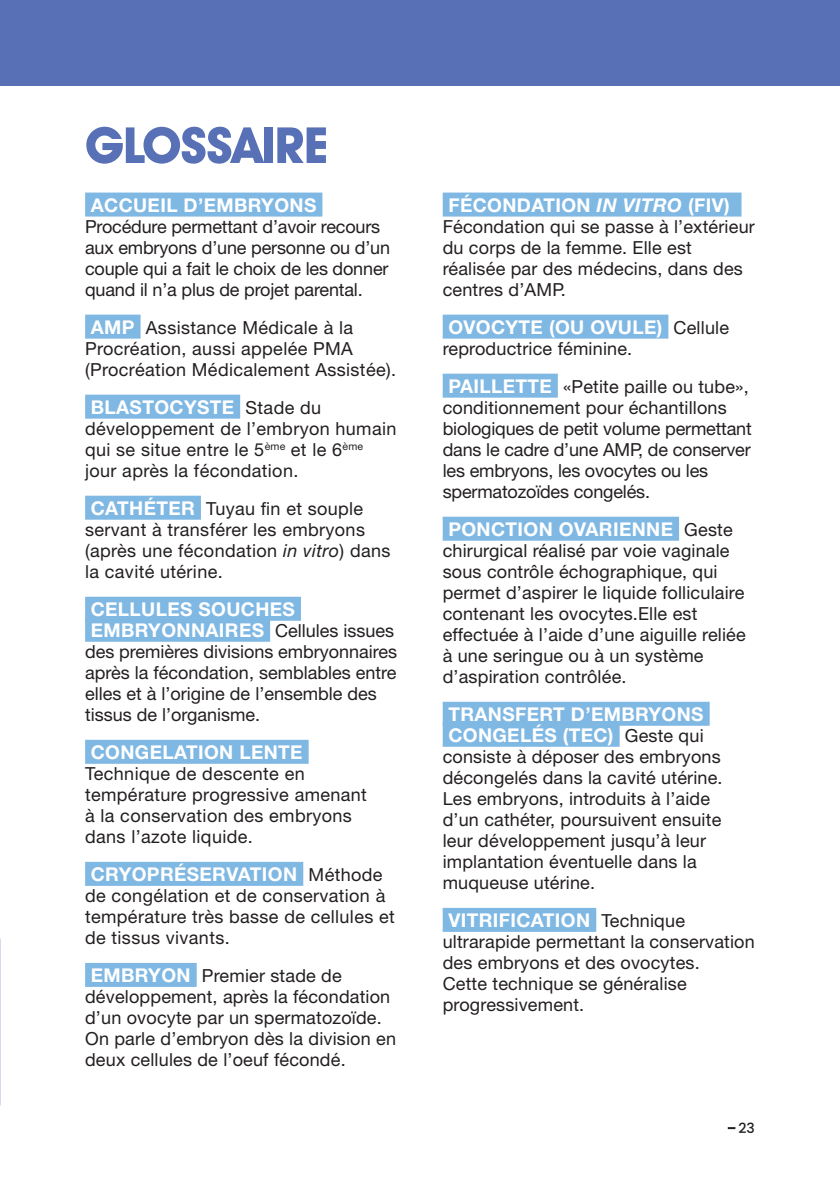
<style>
.page{position:relative;width:840px;height:1191px;background:#fff}
.page>*{position:absolute;margin:0;border:0;box-sizing:border-box;transform-origin:0 0}
.t1{font:700 50px "Avant Garde IT Cby BT";letter-spacing:-.02em;color:#5870b6}
.t2{font:700 19px/21px "Helvetica Neue LT Std";letter-spacing:.02em;color:#fff}
.t3{font:18px/21px "Helvetica Neue LT Std";letter-spacing:.01em;color:#231f20}
.t4{font:18px/21px "Helvetica Neue LT Std";letter-spacing:-.01em;color:#231f20}
.t5{font:500 14px "Poppins";color:#231f20}
.s1{font-weight:700;font-size:19px;color:#fff}
.s2{font-weight:400;font-size:18px;color:#231f20}
.s3{font-style:italic}
</style>
<div class="page">
<div style="left:0;top:0;width:839px;height:85px;background:#5870b6"></div>
<div style="left:85px;top:192px;width:237px;height:24px;background:#80b8e4"></div>
<div style="left:85px;top:314px;width:55px;height:24px;background:#80b8e4"></div>
<div style="left:85px;top:395px;width:155px;height:24px;background:#80b8e4"></div>
<div style="left:85px;top:496px;width:116px;height:24px;background:#80b8e4"></div>
<div style="left:85px;top:597px;width:216px;height:24px;background:#80b8e4"></div>
<div style="left:85px;top:618px;width:185px;height:24px;background:#80b8e4"></div>
<div style="left:85px;top:740px;width:223px;height:24px;background:#80b8e4"></div>
<div style="left:85px;top:862px;width:218px;height:24px;background:#80b8e4"></div>
<div style="left:85px;top:963px;width:111px;height:24px;background:#80b8e4"></div>
<div style="left:442px;top:192px;width:299px;height:24px;background:#80b8e4"></div>
<div style="left:442px;top:314px;width:226px;height:24px;background:#80b8e4"></div>
<div style="left:442px;top:374px;width:115px;height:24px;background:#80b8e4"></div>
<div style="left:442px;top:517px;width:236px;height:24px;background:#80b8e4"></div>
<div style="left:442px;top:702px;width:267px;height:24px;background:#80b8e4"></div>
<div style="left:442px;top:723px;width:177px;height:24px;background:#80b8e4"></div>
<div style="left:442px;top:908px;width:154px;height:24px;background:#80b8e4"></div>
<svg style="left:727px;top:1127px;width:8px;height:2px"></svg>
<h1 class="t1" style="left:85px;top:115px;width:245px">GLOSSAIRE</h1>
<p class="t2" style="left:91px;top:194px;width:227px">ACCUEIL D’EMBRYONS</p>
<p class="t4" style="left:85px;top:216px;width:306px">Procédure permettant d’avoir recours aux embryons d’une personne ou d’un couple qui a fait le choix de les donner quand il n’a plus de projet parental.</p>
<p class="t3" style="left:85px;top:317px;width:312px;text-indent:6px"><span class="s1">AMP</span> Assistance Médicale à la<br>Procréation, aussi appelée PMA (Procréation Médicalement Assistée).</p>
<p class="t2" style="left:91px;top:396px;width:232px">BLASTOCYSTE <span class="s2">Stade du</span></p>
<p class="t3" style="left:85px;top:418px;width:312px">développement de l’embryon humain qui se situe entre le 5<sup>ème</sup> et le 6<sup>ème </sup>jour après la fécondation.</p>
<p class="t3" style="left:85px;top:498px;width:307px;text-indent:6px"><span class="s1">CATHÉTER</span> Tuyau fin et souple servant à transférer les embryons (après une fécondation <span class="s3">in vitro</span>) dans la cavité utérine.</p>
<p class="t2" style="left:91px;top:598px;width:205px">CELLULES SOUCHES</p>
<p class="t3" style="left:85px;top:620px;width:313px;text-indent:6px"><span class="s1">EMBRYONNAIRES</span> Cellules issues des premières divisions embryonnaires après la fécondation, semblables entre elles et à l’origine de l’ensemble des tissus de l’organisme.</p>
<p class="t2" style="left:91px;top:741px;width:213px">CONGELATION LENTE</p>
<p class="t3" style="left:85px;top:763px;width:283px">Technique de descente en température progressive amenant à la conservation des embryons dans l’azote liquide.</p>
<p class="t2" style="left:91px;top:863px;width:293px">CRYOPRÉSERVATION <span class="s2">Méthode</span></p>
<p class="t3" style="left:85px;top:885px;width:311px">de congélation et de conservation à température très basse de cellules et de tissus vivants.</p>
<p class="t3" style="left:85px;top:965px;width:312px;text-indent:6px"><span class="s1">EMBRYON</span> Premier stade de développement, après la fécondation d’un ovocyte par un spermatozoïde.<br>On parle d’embryon dès la division en deux cellules de l’oeuf fécondé.</p>
<p class="t2" style="left:448px;top:194px;width:283px">FÉCONDATION <span class="s3">IN VITRO</span> (FIV)</p>
<p class="t3" style="left:442px;top:216px;width:313px">Fécondation qui se passe à l’extérieur du corps de la femme. Elle est réalisée par des médecins, dans des centres d’AMP.</p>
<p class="t2" style="left:448px;top:316px;width:282px">OVOCYTE (OU OVULE) <span class="s2">Cellule</span></p>
<p class="t3" style="left:448px;top:329px;width:302px;line-height:38px;text-indent:-6px">reproductrice féminine.<br><span class="s1">PAILLETTE</span> «Petite paille ou tube»,</p>
<p class="t4" style="left:442px;top:397px;width:310px">conditionnement pour échantillons biologiques de petit volume permettant dans le cadre d’une AMP, de conserver les embryons, les ovocytes ou les spermatozoïdes congelés.</p>
<p class="t2" style="left:448px;top:518px;width:286px">PONCTION OVARIENNE <span class="s2">Geste</span></p>
<p class="t3" style="left:442px;top:540px;width:304px">chirurgical réalisé par voie vaginale sous contrôle échographique, qui permet d’aspirer le liquide folliculaire contenant les ovocytes.Elle est effectuée à l’aide d’une aiguille reliée à une seringue ou à un système d’aspiration contrôlée.</p>
<p class="t2" style="left:448px;top:703px;width:257px">TRANSFERT D’EMBRYONS<br>CONGELÉS (TEC) <span class="s2">Geste qui</span></p>
<p class="t3" style="left:442px;top:746px;width:281px">consiste à déposer des embryons décongelés dans la cavité utérine.<br>Les embryons, introduits à l’aide d’un cathéter, poursuivent ensuite leur développement jusqu’à leur implantation éventuelle dans la muqueuse utérine.</p>
<p class="t2" style="left:448px;top:909px;width:238px">VITRIFICATION <span class="s2">Technique</span></p>
<p class="t3" style="left:442px;top:931px;width:313px">ultrarapide permettant la conservation des embryons et des ovocytes.<br>Cette technique se généralise progressivement.</p>
<p class="t5" style="left:738px;top:1120px;width:18px">23</p>
</div>
